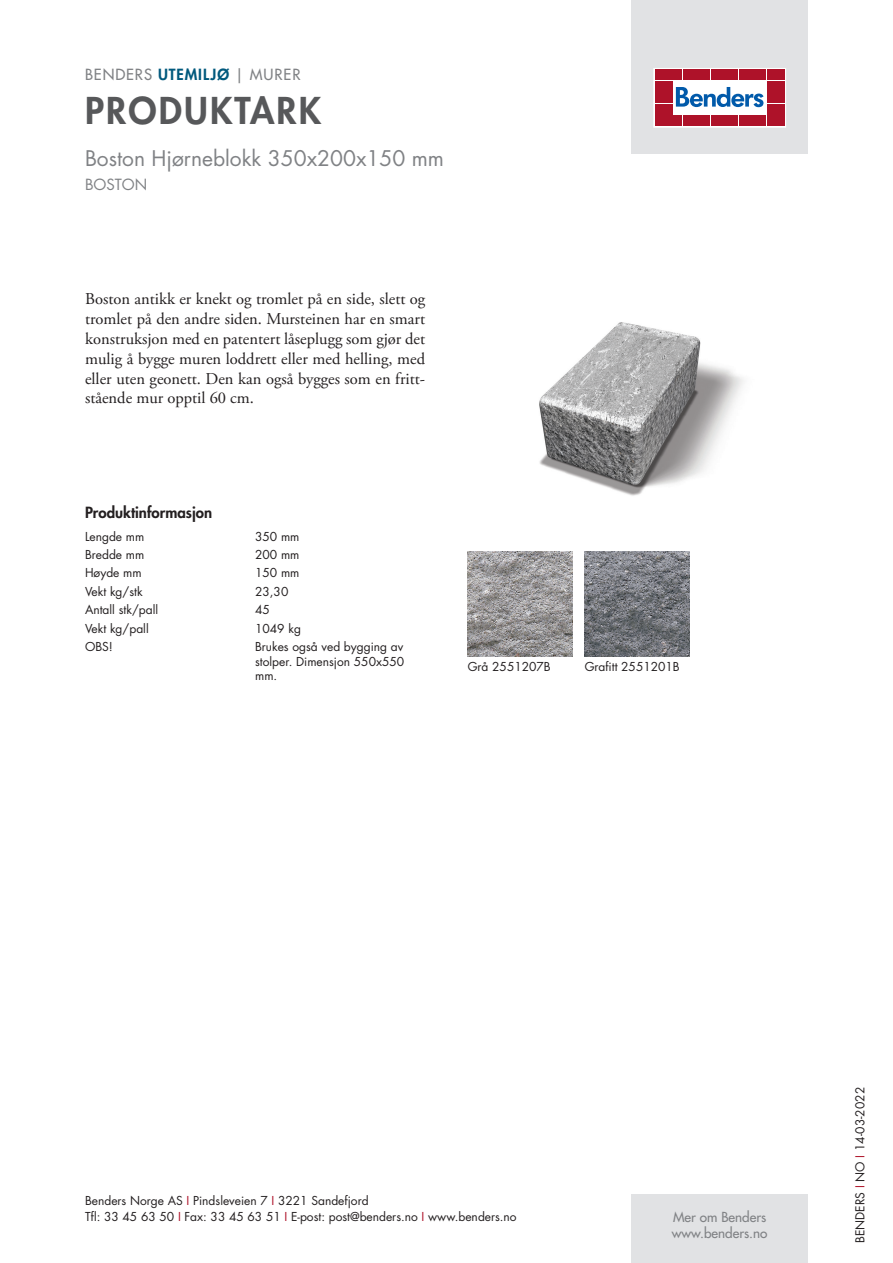
<style>
.page{position:relative;width:893px;height:1263px;background:#fff}
.page>*{position:absolute;margin:0;border:0;box-sizing:border-box;transform-origin:0 0}
.t1{font:800 36px "Futura Std";letter-spacing:.06em;color:#57585a}
.t2{font:21px "Futura Std";color:#808285}
.t3{font:16.5px/19.8px "Adobe Garamond Pro";color:#231f20;text-align:justify}
.t4{font:500 15px "Futura Std";letter-spacing:.06em;color:#808285}
.t5{font:800 15px "Futura Std";color:#231f20}
.t6{font:15px "Futura Std";color:#808285}
.t7{font:500 13.5px/16.2px "Futura Std";color:#808285}
.t8{font:12px/14.4px "Futura Std";color:#231f20}
.s1{font-weight:800;color:#00597d}
.s2{color:#ae1229}
</style>
<div class="page">
<div style="left:631px;top:0;width:177px;height:153px;background:#e1e2e4"></div>
<div style="left:631px;top:1195px;width:177px;height:68px;background:#e1e2e4"></div>
<svg style="left:656px;top:70px;width:128px;height:55px;background:#ebc6cb"></svg>
<div style="left:654px;top:68px;width:132px;height:59px;border:1px solid #fff"></div>
<div style="left:655px;top:70px;width:8px;height:10px;background:#ae1229"></div>
<div style="left:664px;top:70px;width:8px;height:10px;background:#ae1229"></div>
<div style="left:655px;top:81px;width:8px;height:10px;background:#ae1229"></div>
<div style="left:664px;top:81px;width:8px;height:10px;background:#ae1229"></div>
<div style="left:655px;top:93px;width:8px;height:10px;background:#ae1229"></div>
<div style="left:664px;top:93px;width:8px;height:10px;background:#ae1229"></div>
<div style="left:655px;top:104px;width:8px;height:11px;background:#ae1229"></div>
<div style="left:664px;top:104px;width:8px;height:11px;background:#ae1229"></div>
<div style="left:655px;top:116px;width:8px;height:10px;background:#ae1229"></div>
<div style="left:664px;top:116px;width:8px;height:10px;background:#ae1229"></div>
<div style="left:674px;top:70px;width:8px;height:10px;background:#ae1229"></div>
<div style="left:683px;top:70px;width:8px;height:10px;background:#ae1229"></div>
<div style="left:692px;top:70px;width:8px;height:10px;background:#ae1229"></div>
<div style="left:702px;top:70px;width:8px;height:10px;background:#ae1229"></div>
<div style="left:711px;top:70px;width:8px;height:10px;background:#ae1229"></div>
<div style="left:720px;top:70px;width:8px;height:10px;background:#ae1229"></div>
<div style="left:730px;top:70px;width:8px;height:10px;background:#ae1229"></div>
<div style="left:739px;top:70px;width:8px;height:10px;background:#ae1229"></div>
<div style="left:748px;top:70px;width:8px;height:10px;background:#ae1229"></div>
<div style="left:758px;top:70px;width:8px;height:10px;background:#ae1229"></div>
<div style="left:674px;top:116px;width:8px;height:10px;background:#ae1229"></div>
<div style="left:683px;top:116px;width:8px;height:10px;background:#ae1229"></div>
<div style="left:692px;top:116px;width:8px;height:10px;background:#ae1229"></div>
<div style="left:702px;top:116px;width:8px;height:10px;background:#ae1229"></div>
<div style="left:711px;top:116px;width:8px;height:10px;background:#ae1229"></div>
<div style="left:720px;top:116px;width:8px;height:10px;background:#ae1229"></div>
<div style="left:730px;top:116px;width:8px;height:10px;background:#ae1229"></div>
<div style="left:739px;top:116px;width:8px;height:10px;background:#ae1229"></div>
<div style="left:748px;top:116px;width:8px;height:10px;background:#ae1229"></div>
<div style="left:758px;top:116px;width:8px;height:10px;background:#ae1229"></div>
<div style="left:767px;top:70px;width:8px;height:10px;background:#ae1229"></div>
<div style="left:776px;top:70px;width:8px;height:10px;background:#ae1229"></div>
<div style="left:767px;top:81px;width:8px;height:10px;background:#ae1229"></div>
<div style="left:776px;top:81px;width:8px;height:10px;background:#ae1229"></div>
<div style="left:767px;top:93px;width:8px;height:10px;background:#ae1229"></div>
<div style="left:776px;top:93px;width:8px;height:10px;background:#ae1229"></div>
<div style="left:767px;top:104px;width:8px;height:11px;background:#ae1229"></div>
<div style="left:776px;top:104px;width:8px;height:11px;background:#ae1229"></div>
<div style="left:767px;top:116px;width:8px;height:10px;background:#ae1229"></div>
<div style="left:776px;top:116px;width:8px;height:10px;background:#ae1229"></div>
<svg style="left:676px;top:87px;width:87px;height:20px;background:#8ab3d7"></svg>
<img style="left:539px;top:322px;width:205px;height:174px">
<img style="left:468px;top:552px;width:105px;height:105px">
<img style="left:585px;top:552px;width:105px;height:105px">
<p class="t4" style="left:85px;top:65px;width:217px">BENDERS <span class="s1">UTEMILJØ</span> | MURER</p>
<h1 class="t1" style="left:85px;top:87px;width:238px">PRODUKTARK</h1>
<h2 class="t2" style="left:85px;top:144px;width:360px">Boston Hjørneblokk 350x200x150 mm</h2>
<p class="t6" style="left:85px;top:175px;width:64px">BOSTON</p>
<p class="t3" style="left:85px;top:290px;width:342px">Boston antikk er knekt og tromlet på en side, slett og tromlet på den andre siden. Mursteinen har en smart konstruksjon med en patentert låseplugg som gjør det mulig å bygge muren loddrett eller med helling, med eller uten geonett. Den kan også bygges som en fritt&shy;stående mur opptil 60 cm.</p>
<p class="t5" style="left:85px;top:503px;width:129px">Produktinformasjon</p>
<p class="t8" style="left:85px;top:529px;width:61px">Lengde mm</p>
<p class="t8" style="left:255px;top:529px;width:46px">350 mm</p>
<p class="t8" style="left:85px;top:548px;width:61px">Bredde mm</p>
<p class="t8" style="left:255px;top:548px;width:46px">200 mm</p>
<p class="t8" style="left:85px;top:566px;width:58px">Høyde mm</p>
<p class="t8" style="left:255px;top:566px;width:46px">150 mm</p>
<p class="t8" style="left:85px;top:584px;width:59px">Vekt kg/stk</p>
<p class="t8" style="left:255px;top:584px;width:35px">23,30</p>
<p class="t8" style="left:85px;top:603px;width:75px">Antall stk/pall</p>
<p class="t8" style="left:255px;top:603px;width:16px">45</p>
<p class="t8" style="left:85px;top:621px;width:65px">Vekt kg/pall</p>
<p class="t8" style="left:255px;top:621px;width:47px">1049 kg</p>
<p class="t8" style="left:85px;top:640px;width:29px">OBS!</p>
<p class="t8" style="left:255px;top:640px;width:151px;text-align:justify">Brukes også ved bygging av stolper. Dimensjon 550x550 mm.</p>
<p class="t8" style="left:468px;top:660px;width:85px">Grå 2551207B</p>
<p class="t8" style="left:585px;top:660px;width:97px">Grafitt 2551201B</p>
<p class="t8" style="left:85px;top:1192px;width:433px;line-height:16.5px">Benders Norge AS <span class="s2">I</span> Pindsleveien 7 <span class="s2">I</span> 3221 Sandefjord<br>Tfl: 33 45 63 50 <span class="s2">I</span> Fax: 33 45 63 51 <span class="s2">I</span> E-post: post@benders.no <span class="s2">I</span> www.benders.no</p>
<p class="t7" style="left:672px;top:1209px;width:97px">Mer om Benders www.benders.no</p>
<p class="t8" style="left:853px;top:1243px;width:157px;rotate:-90deg">BENDERS <span class="s2">I</span> NO <span class="s2">I</span> 14-03-2022</p>
</div>
